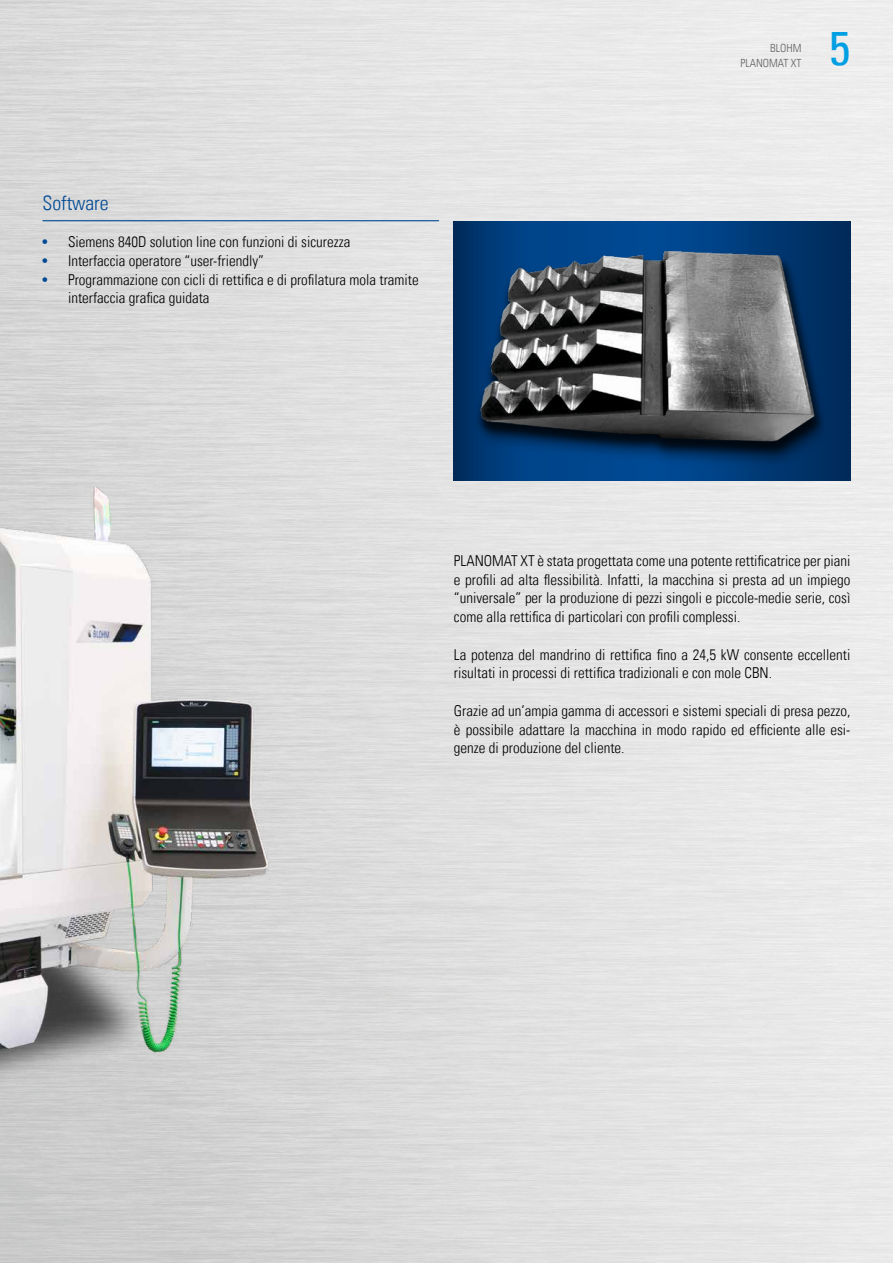
<style>
.page{position:relative;width:893px;height:1263px;background:#fff}
.page>*{position:absolute;margin:0;border:0;box-sizing:border-box;transform-origin:0 0}
.t1{font:condensed 48px "Univers Com 57";color:#009fe3}
.t2{font:19.95px "Univers Com 47 Light Cond";letter-spacing:-.005em;color:#004994}
.t3{font:15px/18.8px "Univers Com 47 Light Cond";color:#000}
.t4{font:11.25px/15px "Univers Com 47 Light Cond";color:#646363;text-align:right}
.s1{font-family:"Univers Com 57";font-stretch:condensed;color:#004994}
</style>
<div class="page">
<img style="left:0;top:0;width:893px;height:1263px">
<img style="left:0;top:350px;width:366px;height:908px">
<hr style="left:43px;top:220px;width:396px;height:1px;background:#004994">
<img style="left:454px;top:221px;width:396px;height:259px">
<h2 class="t2" style="left:43px;top:191px;width:68px">Software</h2>
<p class="t3" style="left:43px;top:232px;width:309px"><span class="s1">•</span> Siemens 840D solution line con funzioni di sicurezza</p>
<p class="t3" style="left:43px;top:251px;width:223px"><span class="s1">•</span> Interfaccia operatore “user-friendly”</p>
<p class="t3" style="left:68px;top:270px;width:352px;text-indent:-26px"><span class="s1">•</span> Programmazione con cicli di rettifica e di profilatura mola tramite interfaccia grafica guidata</p>
<p class="t4" style="left:740px;top:41px;width:63px">BLOHM<br>PLANOMAT XT</p>
<h1 class="t1" style="left:829px;top:17px;width:23px">5</h1>
<p class="t3" style="left:454px;top:551px;width:398px;text-align:justify">PLANOMAT XT è stata progettata come una potente rettificatrice per piani e profili ad alta flessibilità. Infatti, la macchina si presta ad un impiego “universale” per la produzione di pezzi singoli e piccole-medie serie, così come alla rettifica di particolari con profili complessi.</p>
<p class="t3" style="left:454px;top:645px;width:398px">La potenza del mandrino di rettifica fino a 24,5 kW consente eccellenti risultati in processi di rettifica tradizionali e con mole CBN.</p>
<p class="t3" style="left:454px;top:701px;width:398px;text-align:justify">Grazie ad un’ampia gamma di accessori e sistemi speciali di presa pezzo, è possibile adattare la macchina in modo rapido ed efficiente alle esi&shy;genze di produzione del cliente.</p>
</div>
